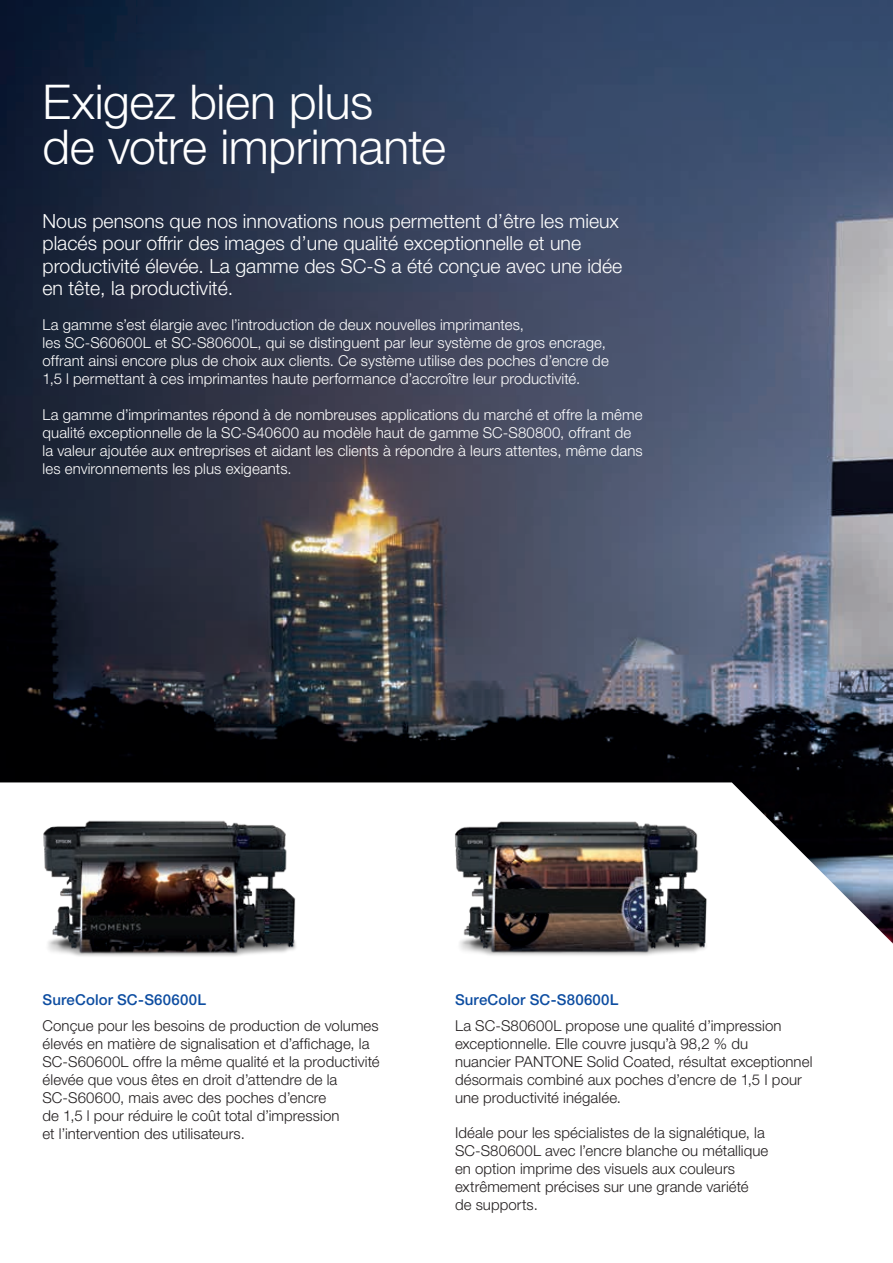
<style>
.page{position:relative;width:893px;height:1263px;background:#fff}
.page>*{position:absolute;margin:0;border:0;box-sizing:border-box;transform-origin:0 0}
.t1{font:300 48px/45px "Helvetica Neue LT Pro";letter-spacing:-.01em;color:#fff}
.t2{font:300 19.5px/22.5px "Helvetica Neue LT Pro";color:#fff}
.t3{font:300 15px/18px "Helvetica Neue LT Pro";letter-spacing:.005em;color:#231f20}
.t4{font:300 15px/18px "Helvetica Neue LT Pro";letter-spacing:.005em;color:#fff}
.t5{font:500 15px "Helvetica Neue LT Pro";letter-spacing:.01em;color:#0d4da1}
</style>
<div class="page">
<img style="left:0;top:0;width:893px;height:782px">
<svg style="left:0;top:782px;width:893px;height:162px"></svg>
<img style="left:31px;top:816px;width:285px;height:140px">
<img style="left:446px;top:821px;width:284px;height:135px">
<h1 class="t1" style="left:43px;top:79px;width:405px">Exigez bien plus<br>de votre imprimante</h1>
<h2 class="t2" style="left:43px;top:209px;width:581px">Nous pensons que nos innovations nous permettent d’être les mieux placés pour offrir des images d’une qualité exceptionnelle et une productivité élevée. La gamme des SC-S a été conçue avec une idée en tête, la productivité.</h2>
<p class="t4" style="left:43px;top:316px;width:568px">La gamme s’est élargie avec l’introduction de deux nouvelles imprimantes,<br>les SC-S60600L et SC-S80600L, qui se distinguent par leur système de gros encrage, offrant ainsi encore plus de choix aux clients. Ce système utilise des poches d’encre de 1,5 l permettant à ces imprimantes haute performance d’accroître leur productivité.</p>
<p class="t4" style="left:43px;top:405px;width:602px">La gamme d’imprimantes répond à de nombreuses applications du marché et offre la même qualité exceptionnelle de la SC-S40600 au modèle haut de gamme SC-S80800, offrant de la valeur ajoutée aux entreprises et aidant les clients à répondre à leurs attentes, même dans les environnements les plus exigeants.</p>
<p class="t5" style="left:43px;top:990px;width:165px">SureColor SC-S60600L</p>
<p class="t3" style="left:43px;top:1016px;width:339px">Conçue pour les besoins de production de volumes élevés en matière de signalisation et d’affichage, la SC-S60600L offre la même qualité et la productivité élevée que vous êtes en droit d’attendre de la SC-S60600, mais avec des poches d’encre<br>de 1,5 l pour réduire le coût total d’impression<br>et l’intervention des utilisateurs.</p>
<p class="t5" style="left:455px;top:990px;width:165px">SureColor SC-S80600L</p>
<p class="t3" style="left:455px;top:1016px;width:359px">La SC-S80600L propose une qualité d’impression exceptionnelle. Elle couvre jusqu’à 98,2 % du<br>nuancier PANTONE Solid Coated, résultat exceptionnel désormais combiné aux poches d’encre de 1,5 I pour une productivité inégalée.</p>
<p class="t3" style="left:455px;top:1123px;width:315px">Idéale pour les spécialistes de la signalétique, la SC-S80600L avec l’encre blanche ou métallique en option imprime des visuels aux couleurs extrêmement précises sur une grande variété de supports.</p>
</div>
